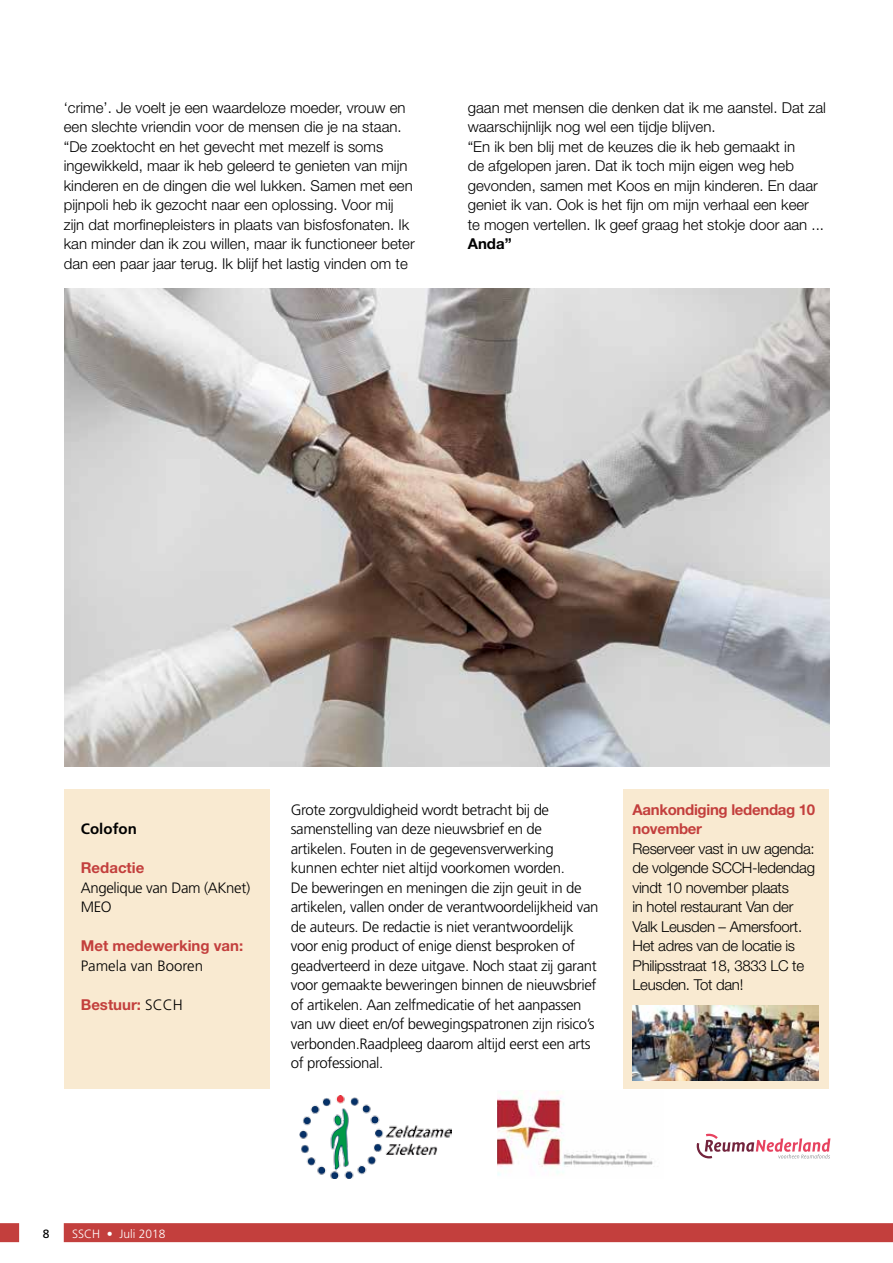
<style>
.page{position:relative;width:893px;height:1263px;background:#fff}
.page>*{position:absolute;margin:0;border:0;box-sizing:border-box;transform-origin:0 0}
.t1{font:300 15px/19.5px "Helvetica Neue LT Std";color:#000}
.t2{font:300 15px/19.5px "Frutiger LT Std";letter-spacing:-.025em;color:#000}
.t3{font:300 15px/19.5px "Helvetica Neue LT Std";letter-spacing:-.02em;color:#000}
.t4{font:700 15px/19.5px "Helvetica Neue LT Std";letter-spacing:-.01em;color:#c33f3d}
.t5{font:300 15px "Frutiger LT Std";color:#000}
.t6{font:700 15px "Frutiger LT Std";letter-spacing:.005em;color:#000}
.t7{font:700 15px "Helvetica Neue LT Std";color:#000}
.t8{font:300 12px "Frutiger LT Std";color:#fff}
.s1{font-family:"Frutiger LT Std";font-weight:300;color:#000}
.s2{font-weight:400;color:#000}
.s3{font-weight:400}
</style>
<div class="page">
<div style="left:64px;top:789px;width:206px;height:299px;background:#f9ead1"></div>
<div style="left:623px;top:789px;width:206px;height:299px;background:#f9ead1"></div>
<img style="left:64px;top:288px;width:765px;height:478px">
<img style="left:498px;top:1090px;width:155px;height:86px">
<img style="left:299px;top:1096px;width:152px;height:82px">
<img style="left:632px;top:1005px;width:187px;height:76px">
<svg style="left:697px;top:1134px;width:133px;height:24px"></svg>
<svg style="left:0;top:1223px;width:893px;height:19px;background:#c64a48"></svg>
<p class="t1" style="left:64px;top:97px;width:352px">‘crime’. Je voelt je een waardeloze moeder, vrouw en een slechte vriendin voor de mensen die je na staan. “De zoektocht en het gevecht met mezelf is soms ingewikkeld, maar ik heb geleerd te genieten van mijn kinderen en de dingen die wel lukken. Samen met een pijnpoli heb ik gezocht naar een oplossing. Voor mij zijn dat morfinepleisters in plaats van bisfosfonaten. Ik kan minder dan ik zou willen, maar ik functioneer beter dan een paar jaar terug. Ik blijf het lastig vinden om te</p>
<p class="t1" style="left:468px;top:97px;width:360px">gaan met mensen die denken dat ik me aanstel. Dat zal waarschijnlijk nog wel een tijdje blijven.<br>“En ik ben blij met de keuzes die ik heb gemaakt in<br>de afgelopen jaren. Dat ik toch mijn eigen weg heb gevonden, samen met Koos en mijn kinderen. En daar geniet ik van. Ook is het fijn om mijn verhaal een keer<br>te mogen vertellen. Ik geef graag het stokje door aan ...</p>
<p class="t7" style="left:468px;top:234px;width:45px">Anda”</p>
<p class="t6" style="left:81px;top:820px;width:58px">Colofon</p>
<p class="t4" style="left:81px;top:858px;width:65px">Redactie</p>
<p class="t2" style="left:81px;top:878px;width:171px">Angelique van Dam (AKnet)<br>MEO</p>
<p class="t4" style="left:81px;top:936px;width:164px">Met medewerking van:</p>
<p class="t5" style="left:81px;top:957px;width:124px">Pamela van Booren</p>
<p class="t4" style="left:81px;top:994px;width:103px">Bestuur: <span class="s1">SCCH</span></p>
<p class="t2" style="left:291px;top:800px;width:309px">Grote zorgvuldigheid wordt betracht bij de samenstelling van deze nieuwsbrief en de artikelen. Fouten in de gegevensverwerking kunnen echter niet altijd voorkomen worden.<br>De beweringen en meningen die zijn geuit in de artikelen, vallen onder de verantwoordelijkheid van de auteurs. De redactie is niet verantwoordelijk voor enig product of enige dienst besproken of geadverteerd in deze uitgave. Noch staat zij garant voor gemaakte beweringen binnen de nieuwsbrief of artikelen. Aan zelfmedicatie of het aanpassen van uw dieet en/of bewegingspatronen zijn risico’s verbonden.Raadpleeg daarom altijd eerst een arts of professional.</p>
<p class="t4" style="left:632px;top:799px;width:184px">Aankondiging ledendag 10 november</p>
<p class="t3" style="left:632px;top:838px;width:184px">Reserveer vast in uw agenda: de volgende SCCH-ledendag vindt 10 november plaats<br>in hotel restaurant Van der<br>Valk Leusden – Amersfoort.<br>Het adres van de locatie is<br>Philipsstraat 18, 3833 LC te<br>Leusden. Tot dan!</p>
<p class="t8" style="left:43px;top:1227px;width:124px"><span class="s2">8</span> SSCH <span class="s3">•</span> Juli 2018</p>
</div>
